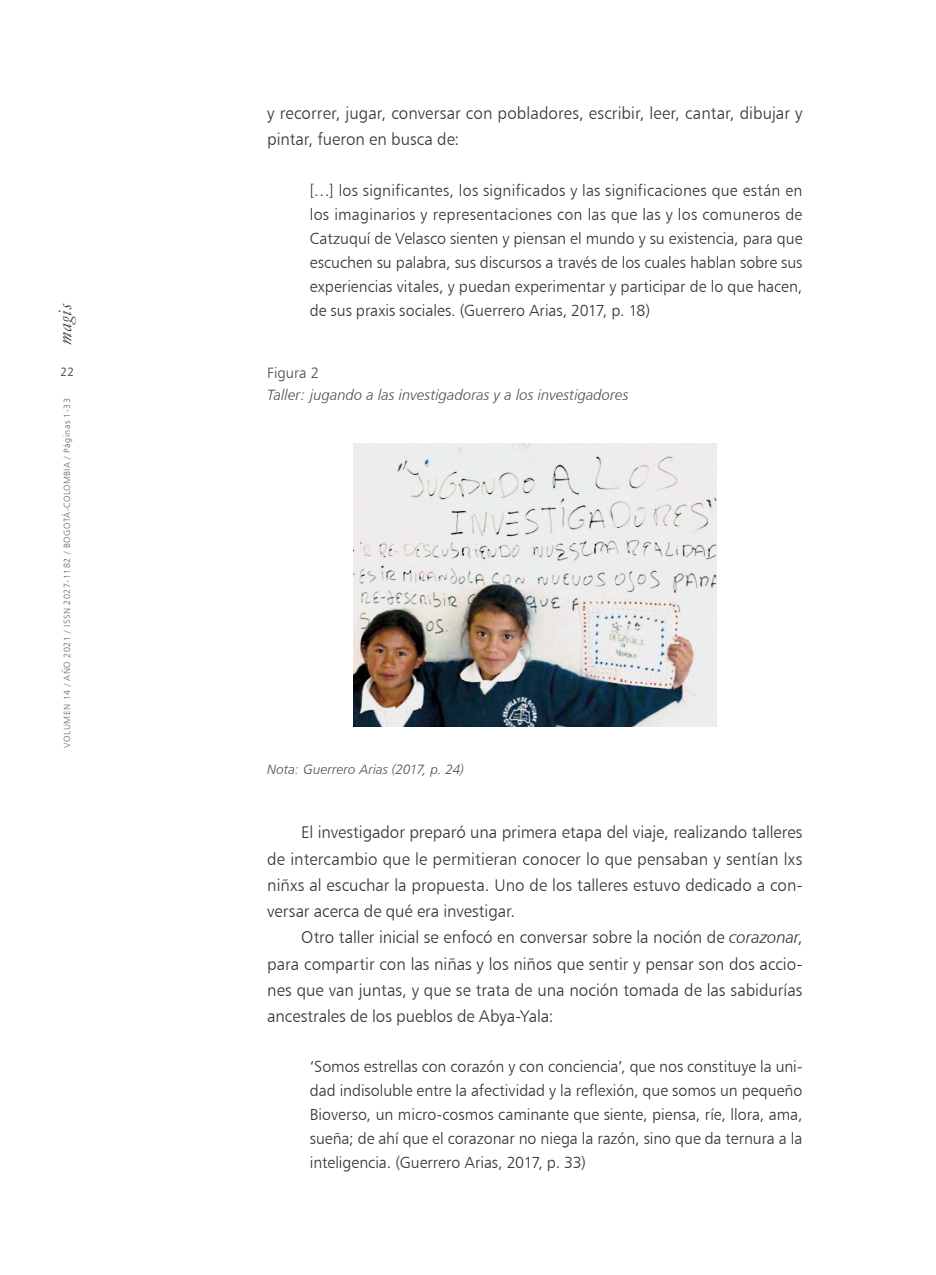
<style>
.page{position:relative;width:936px;height:1275px;background:#fff}
.page>*{position:absolute;margin:0;border:0;box-sizing:border-box;transform-origin:0 0}
.t1{font:italic 19.5px "Garamond";color:#333}
.t2{font:16.95px/26.2px "Humanist 777 BT Light B";color:#333;text-align:justify}
.t3{font:16.05px/24px "Humanist 777 BT Light B";letter-spacing:-.005em;color:#333;text-align:justify}
.t4{font:15px "Humanist 777 BT Light Italic B";color:#4d4d4d}
.t5{font:15px "Humanist 777 BT Light B";color:#4d4d4d}
.t6{font:13.5px "Humanist 777 BT Light Italic B";letter-spacing:.005em;color:#4d4d4d}
.t7{font:12px "Humanist 777 BT Light B";color:#333}
.t8{font:9px "Humanist 777 BT Light B";letter-spacing:.05em;color:#666}
.s1{font-family:"Humanist 777 BT Light Italic B"}
</style>
<div class="page">
<img style="left:354px;top:443px;width:362px;height:283px">
<p class="t1" style="left:53px;top:345px;width:43px;rotate:-90deg">magis</p>
<p class="t7" style="left:61px;top:364px;width:15px">22</p>
<p class="t8" style="left:62px;top:748px;width:351px;rotate:-90deg">VOLUMEN 14 / AÑO 2021 / ISSN 2027-1182 / BOGOTÁ-COLOMBIA / Páginas 1-33</p>
<p class="t2" style="left:267px;top:100px;width:537px">y recorrer, jugar, conversar con pobladores, escribir, leer, cantar, dibujar y pintar, fueron en busca de:</p>
<p class="t3" style="left:310px;top:178px;width:494px">[…] los significantes, los significados y las significaciones que está n en los imaginarios y representaciones con las que las y los comuneros de Catzuquí de Velasco sienten y piensan el mundo y su existencia, para que escuchen su palabra, sus discursos a través de los cuales hablan sobre sus experiencias vitales, y puedan experimentar y participar de lo que hacen, de sus praxis sociales. (Guerrero Arias, 2017, p. 18)</p>
<p class="t5" style="left:267px;top:364px;width:53px">Figura 2</p>
<p class="t4" style="left:267px;top:386px;width:363px">Taller: jugando a las investigadoras y a los investigadores</p>
<p class="t6" style="left:267px;top:761px;width:198px">Nota: Guerrero Arias (2017, p. 24)</p>
<p class="t2" style="left:267px;top:819px;width:537px;text-indent:34px">El investigador preparó una primera etapa del viaje, realizando talleres de intercambio que le permitieran conocer lo que pensaban y sentían lxs niñxs al escuchar la propuesta. Uno de los talleres estuvo dedicado a con&shy;versar acerca de qué era investigar.</p>
<p class="t2" style="left:267px;top:924px;width:537px;text-indent:34px">Otro taller inicial se enfocó en conversar sobre la noción de <span class="s1">corazonar</span>, para compartir con las niñas y los niños que sentir y pensar son dos accio&shy;nes que van juntas, y que se trata de una noción tomada de las sabidurías ancestrales de los pueblos de Abya-Yala:</p>
<p class="t3" style="left:310px;top:1055px;width:494px">‘Somos estrellas con corazón y con conciencia’, que nos constituye la uni&shy;dad indisoluble entre la afectividad y la reflexión, que somos un pequeño Bioverso, un micro-cosmos caminante que siente, piensa, ríe, llora, ama, sueña; de ahí que el corazonar no niega la razón, sino que da ternura a la inteligencia. (Guerrero Arias, 2017, p. 33)</p>
</div>
